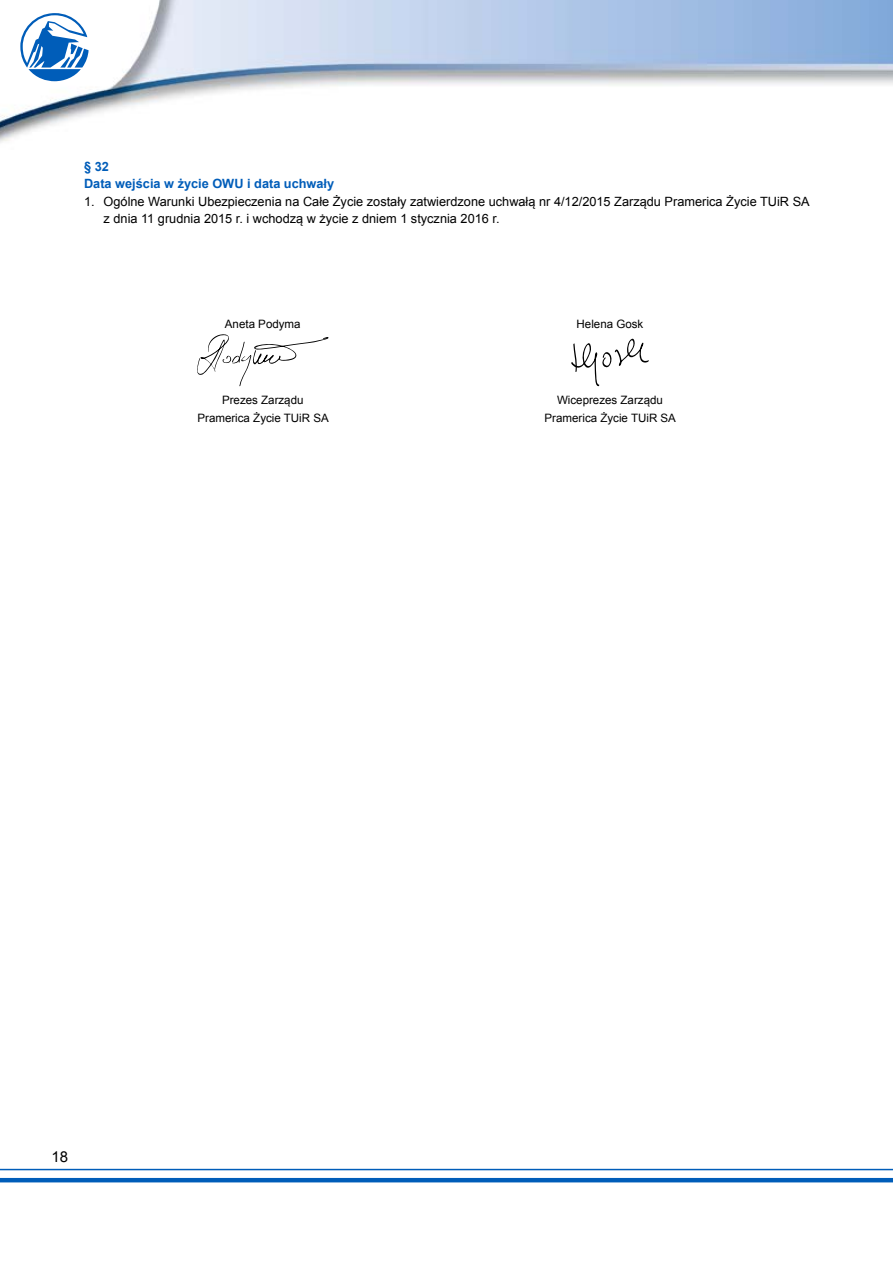
<style>
.page{position:relative;width:893px;height:1263px;background:#fff}
.page>*{position:absolute;margin:0;border:0;box-sizing:border-box;transform-origin:0 0}
.t1{font:15px "Arial";color:#000}
.t2{font:12.75px/17.2px "Arial";color:#000}
.t3{font:700 12.75px/17.2px "Arial";color:#005db9}
.t4{font:11.55px/18px "Arial";color:#000;text-align:center}
</style>
<div class="page">
<hr style="left:0;top:1178px;width:893px;height:4px;background:#005db9">
<hr style="left:0;top:1169px;width:893px;height:1px;background:#005db9">
<img style="left:0;top:0;width:893px;height:143px">
<svg style="left:20px;top:13px;width:69px;height:68px"></svg>
<svg style="left:197px;top:334px;width:132px;height:52px"></svg>
<svg style="left:571px;top:338px;width:78px;height:48px"></svg>
<p class="t3" style="left:84px;top:158px;width:252px">§ 32<br>Data wejścia w życie OWU i data uchwały</p>
<p class="t2" style="left:104px;top:193px;width:708px;text-indent:-19px">1. Ogólne Warunki Ubezpieczenia na Całe Życie zostały zatwierdzone uchwałą nr 4/12/2015 Zarządu Pramerica Życie TUiR SA z dnia 11 grudnia 2015 r. i wchodzą w życie z dniem 1 stycznia 2016 r.</p>
<p class="t4" style="left:225px;top:315px;width:77px">Aneta Podyma</p>
<p class="t4" style="left:197px;top:391px;width:133px">Prezes Zarządu<br>Pramerica Życie TUiR SA</p>
<p class="t4" style="left:577px;top:315px;width:68px">Helena Gosk</p>
<p class="t4" style="left:545px;top:391px;width:133px">Wiceprezes Zarządu<br>Pramerica Życie TUiR SA</p>
<p class="t1" style="left:51px;top:1146px;width:18px">18</p>
</div>
